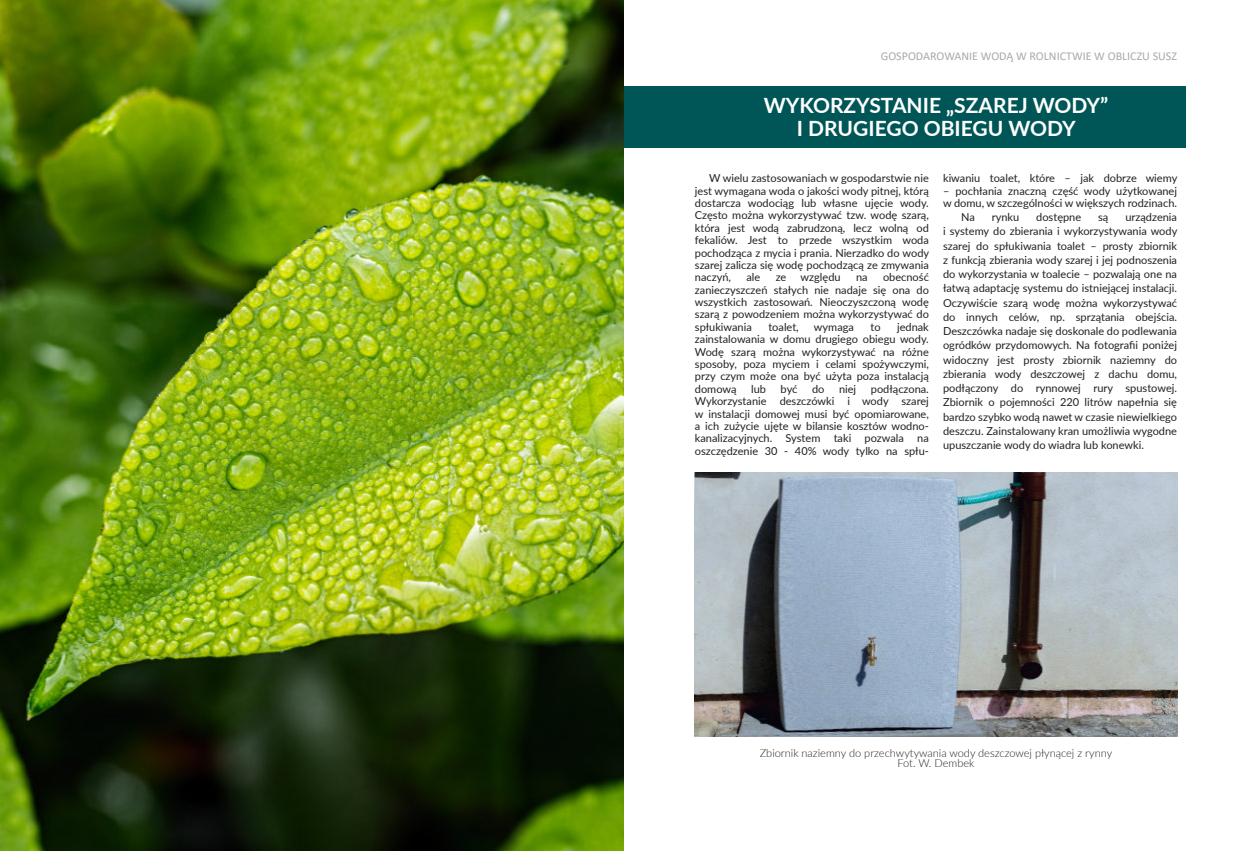
<style>
.page{position:relative;width:1248px;height:851px;background:#fff}
.page>*{position:absolute;margin:0;border:0;box-sizing:border-box;transform-origin:0 0}
.t1{font:700 21px/23.6px "Lato";color:#fff;text-align:center}
.t2{font:12px "Calibri";color:#a7a9ac}
.t3{font:11px/12.4px "Lato";color:#231f20;text-align:justify}
.t4{font:300 11px/10px "Lato";color:#231f20;text-align:center}
</style>
<div class="page">
<div style="left:624px;top:86px;width:561px;height:61px;background:#005657"></div>
<img style="left:0;top:0;width:624px;height:850px">
<img style="left:694px;top:472px;width:482px;height:264px">
<p class="t2" style="left:880px;top:51px;width:298px">GOSPODAROWANIE WODĄ W ROLNICTWIE W OBLICZU SUSZ</p>
<h1 class="t1" style="left:763px;top:95px;width:346px">WYKORZYSTANIE „SZAREJ WODY”<br>I DRUGIEGO OBIEGU WODY</h1>
<p class="t3" style="left:694px;top:173px;width:236px;text-indent:14px">W wielu zastosowaniach w gospodarstwie nie jest wymagana woda o jakości wody pitnej, którą dostarcza wodociąg lub własne ujęcie wody.<br>Często można wykorzystywać tzw. wodę szarą, która jest wodą zabrudzoną, lecz wolną od fekaliów. Jest to przede wszystkim woda pochodząca z mycia i prania. Nierzadko do wody szarej zalicza się wodę pochodzącą ze zmywania naczyń,</p>
<p class="t3" style="left:694px;top:272px;width:235px;text-indent:188px">obecność zanieczyszczeń stałych nie nadaje się ona do wszystkich zastosowań. Nieoczyszczoną wodę szarą z powodzeniem można wykorzystywać do spłukiwania</p>
<p class="t3" style="left:746px;top:272px;width:15px">ale</p>
<p class="t3" style="left:775px;top:272px;width:12px">ze</p>
<p class="t3" style="left:800px;top:272px;width:42px">względu</p>
<p class="t3" style="left:856px;top:272px;width:13px">na</p>
<p class="t3" style="left:694px;top:321px;width:235px;text-indent:202px">jednak zainstalowania w domu drugiego obiegu wody.<br>Wodę szarą można wykorzystywać na różne sposoby, poza myciem i celami spożywczymi, przy czym może ona być użyta poza instalacją domową</p>
<p class="t3" style="left:768px;top:321px;width:32px">toalet,</p>
<p class="t3" style="left:813px;top:321px;width:42px">wymaga</p>
<p class="t3" style="left:870px;top:321px;width:12px">to</p>
<p class="t3" style="left:694px;top:383px;width:235px;text-indent:176px">podłączona.<br>Wykorzystanie deszczówki i wody szarej w instalacji domowej musi być opomiarowane, a ich zużycie ujęte w bilansie kosztów wodno&shy;kanalizacyjnych. System taki pozwala na oszczędzenie 30 - 40% wody tylko na spłu-</p>
<p class="t3" style="left:751px;top:383px;width:16px">lub</p>
<p class="t3" style="left:780px;top:383px;width:18px">być</p>
<p class="t3" style="left:812px;top:383px;width:14px">do</p>
<p class="t3" style="left:839px;top:383px;width:19px">niej</p>
<p class="t3" style="left:943px;top:173px;width:236px">kiwaniu toalet, które – jak dobrze wiemy</p>
<p class="t3" style="left:943px;top:185px;width:235px">– pochłania znaczną część wody użytkowanej w domu, w szczególności w większych rodzinach.</p>
<p class="t3" style="left:961px;top:212px;width:15px">Na</p>
<p class="t3" style="left:991px;top:212px;width:29px">rynku</p>
<p class="t3" style="left:1036px;top:212px;width:47px">dostępne</p>
<p class="t3" style="left:1098px;top:212px;width:12px">są</p>
<p class="t3" style="left:943px;top:211px;width:236px;line-height:14.2px;text-indent:182px">urządzenia i systemy do zbierania i wykorzystywania wody szarej do spłukiwania toalet – prosty zbiornik z funkcją zbierania wody szarej i jej podnoszenia do wykorzystania w toalecie – pozwalają one na łatwą adaptację systemu do istniejącej instalacji.<br>Oczywiście szarą wodę można wykorzystywać do innych celów, np. sprzątania obejścia.<br>Deszczówka nadaje się doskonale do podlewania ogródków przydomowych. Na fotografii poniżej widoczny jest prosty zbiornik naziemny do zbierania wody deszczowej z dachu domu, podłączony do rynnowej rury spustowej.<br>Zbiornik o pojemności 220 litrów napełnia się bardzo szybko wodą nawet w czasie niewielkiego deszczu. Zainstalowany kran umożliwia wygodne upuszczanie wody do wiadra lub konewki.</p>
<p class="t4" style="left:759px;top:748px;width:354px">Zbiornik naziemny do przechwytywania wody deszczowej płynącej z rynny<br>Fot. W. Dembek</p>
</div>
